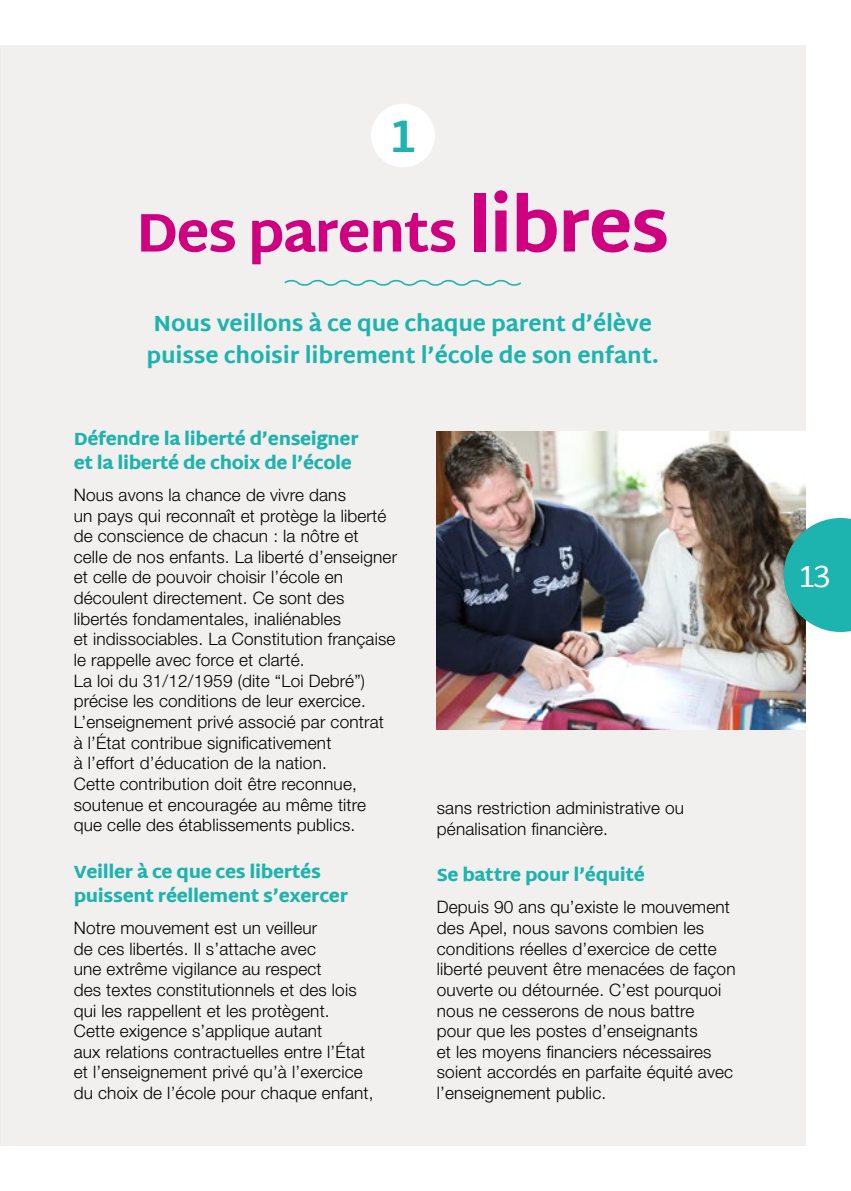
<style>
.page{position:relative;width:851px;height:1191px;background:#fff}
.page>*{position:absolute;margin:0;border:0;box-sizing:border-box;transform-origin:0 0}
.t1{font:800 55px "Martel Sans";letter-spacing:-.03em;color:#ce007f}
.t2{font:700 46.6px "Martel Sans";color:#1db3ae}
.t3{font:31.2px "Martel Sans";color:#fff}
.t4{font:800 22px/32px "Martel Sans";letter-spacing:-.01em;color:#1db3ae;text-align:center}
.t5{font:900 18px/24px "Martel Sans";letter-spacing:-.02em;color:#1db3ae}
.t6{font:300 17.2px/20.6px "Helvetica Neue LT Std";letter-spacing:.01em;color:#000}
.s1{font-size:73.2px}
</style>
<div class="page">
<div style="left:0;top:45px;width:805px;height:1100px;background:#f2efef"></div>
<svg style="left:284px;top:279px;width:238px;height:7px"></svg>
<img style="left:437px;top:431px;width:368px;height:299px">
<div style="left:371px;top:104px;width:63px;height:63px;background:#fff;border-radius:50%"></div>
<svg style="left:783px;top:518px;width:67px;height:114px;background:#35aca6"></svg>
<h2 class="t2" style="left:388px;top:108px;width:30px">1</h2>
<h1 class="t1" style="left:136px;top:200px;width:535px">Des parents <span class="s1">libres</span></h1>
<p class="t4" style="left:146px;top:308px;width:514px">Nous veillons à ce que chaque parent d’élève puisse choisir librement l’école de son enfant.</p>
<p class="t5" style="left:74px;top:427px;width:286px">Défendre la liberté d’enseigner et la liberté de choix de l’école</p>
<p class="t6" style="left:74px;top:484px;width:325px">Nous avons la chance de vivre dans<br>un pays qui reconnaît et protège la liberté de conscience de chacun : la nôtre et<br>celle de nos enfants. La liberté d’enseigner et celle de pouvoir choisir l’école en découlent directement. Ce sont des libertés fondamentales, inaliénables<br>et indissociables. La Constitution française le rappelle avec force et clarté.<br>La loi du 31/12/1959 (dite “Loi Debré”) précise les conditions de leur exercice.<br>L’enseignement privé associé par contrat à l’État contribue significativement<br>à l’effort d’éducation de la nation.<br>Cette contribution doit être reconnue, soutenue et encouragée au même titre que celle des établissements publics.</p>
<p class="t5" style="left:74px;top:859px;width:276px">Veiller à ce que ces libertés puissent réellement s’exercer</p>
<p class="t6" style="left:74px;top:917px;width:301px">Notre mouvement est un veilleur<br>de ces libertés. Il s’attache avec<br>une extrême vigilance au respect<br>des textes constitutionnels et des lois qui les rappellent et les protègent.<br>Cette exigence s’applique autant<br>aux relations contractuelles entre l’État et l’enseignement privé qu’à l’exercice du choix de l’école pour chaque enfant,</p>
<p class="t6" style="left:437px;top:797px;width:249px">sans restriction administrative ou pénalisation financière.</p>
<p class="t5" style="left:437px;top:863px;width:210px">Se battre pour l’équité</p>
<p class="t6" style="left:437px;top:896px;width:300px">Depuis 90 ans qu’existe le mouvement des Apel, nous savons combien les conditions réelles d’exercice de cette liberté peuvent être menacées de façon ouverte ou détournée. C’est pourquoi nous ne cesserons de nous battre<br>pour que les postes d’enseignants<br>et les moyens financiers nécessaires soient accordés en parfaite équité avec l’enseignement public.</p>
<h3 class="t3" style="left:797px;top:557px;width:34px">13</h3>
</div>
